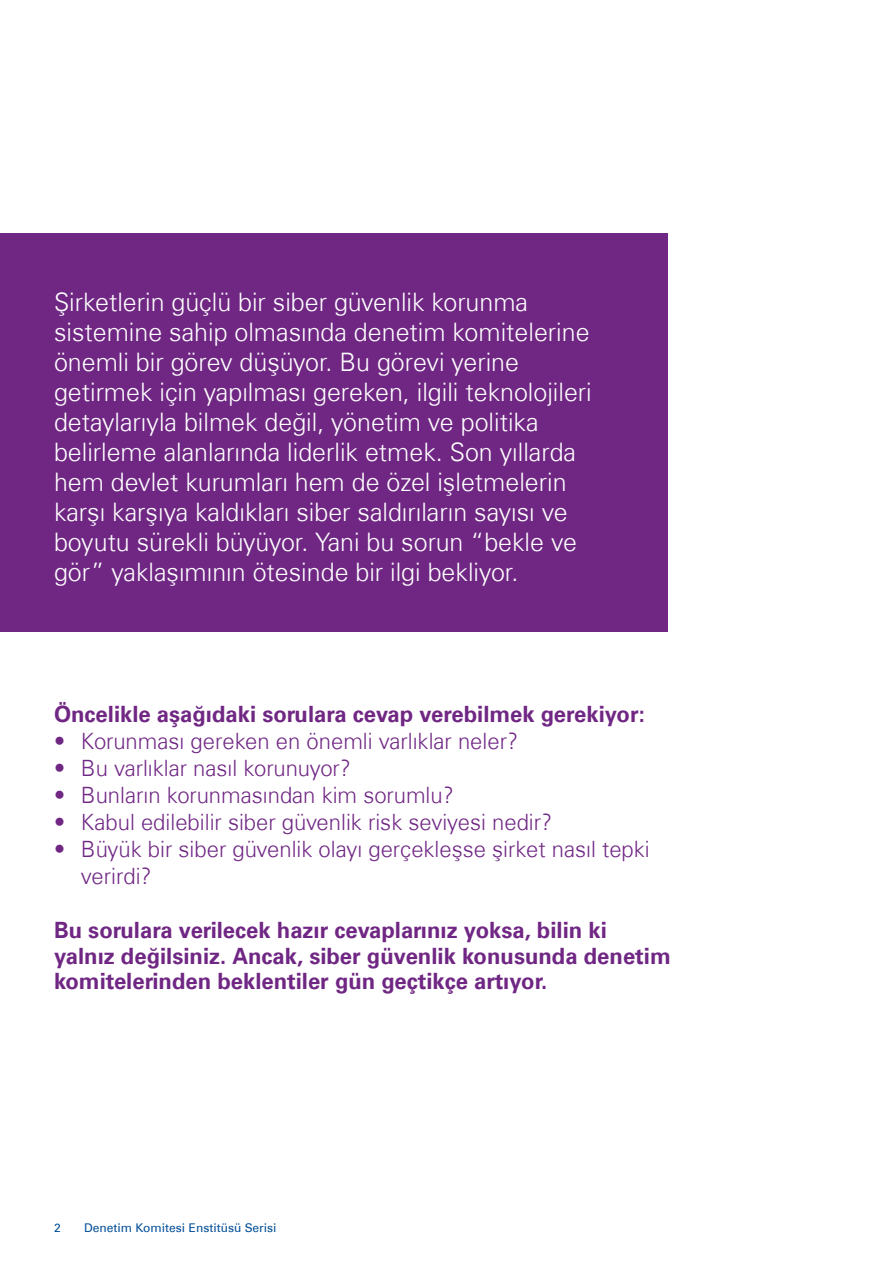
<style>
.page{position:relative;width:893px;height:1263px;background:#fff}
.page>*{position:absolute;margin:0;border:0;box-sizing:border-box;transform-origin:0 0}
.t1{font:300 25.5px/30px "Universfor KPMG";color:#fff}
.t2{font:300 22.5px/27px "Universfor KPMG";color:#702784}
.t3{font:700 22.5px/25.5px "Universfor KPMG";color:#702784}
.t4{font:12px "Universfor KPMG";color:#004e98}
</style>
<div class="page">
<div style="left:0;top:233px;width:668px;height:398px;background:#702784"></div>
<p class="t1" style="left:54px;top:287px;width:539px">Şirketlerin güçlü bir siber güvenlik korunma sistemine sahip olmasında denetim komitelerine önemli bir görev düşüyor. Bu görevi yerine getirmek için yapılması gereken, ilgili teknolojileri detaylarıyla bilmek değil, yönetim ve politika belirleme alanlarında liderlik etmek. Son yıllarda hem devlet kurumları hem de özel işletmelerin karşı karşıya kaldıkları siber saldırıların sayısı ve boyutu sürekli büyüyor. Yani bu sorun “bekle ve gör” yaklaşımının ötesinde bir ilgi bekliyor.</p>
<p class="t3" style="left:54px;top:702px;width:592px">Öncelikle aşağıdaki sorulara cevap verebilmek gerekiyor:</p>
<p class="t2" style="left:54px;top:728px;width:466px">• Korunması gereken en önemli varlıklar neler?</p>
<p class="t2" style="left:54px;top:755px;width:298px">• Bu varlıklar nasıl korunuyor?</p>
<p class="t2" style="left:54px;top:782px;width:401px">• Bunların korunmasından kim sorumlu?</p>
<p class="t2" style="left:54px;top:809px;width:500px">• Kabul edilebilir siber güvenlik risk seviyesi nedir?</p>
<p class="t2" style="left:81px;top:836px;width:570px;text-indent:-27px">• Büyük bir siber güvenlik olayı gerçekleşse şirket nasıl tepki verirdi?</p>
<p class="t3" style="left:54px;top:917px;width:618px">Bu sorulara verilecek hazır cevaplarınız yoksa, bilin ki yalnız değilsiniz. Ancak, siber güvenlik konusunda denetim komitelerinden beklentiler gün geçtikçe artıyor.</p>
<p class="t4" style="left:54px;top:1220px;width:8px">2</p>
<p class="t4" style="left:84px;top:1220px;width:194px">Denetim Komitesi Enstitüsü Serisi</p>
</div>
